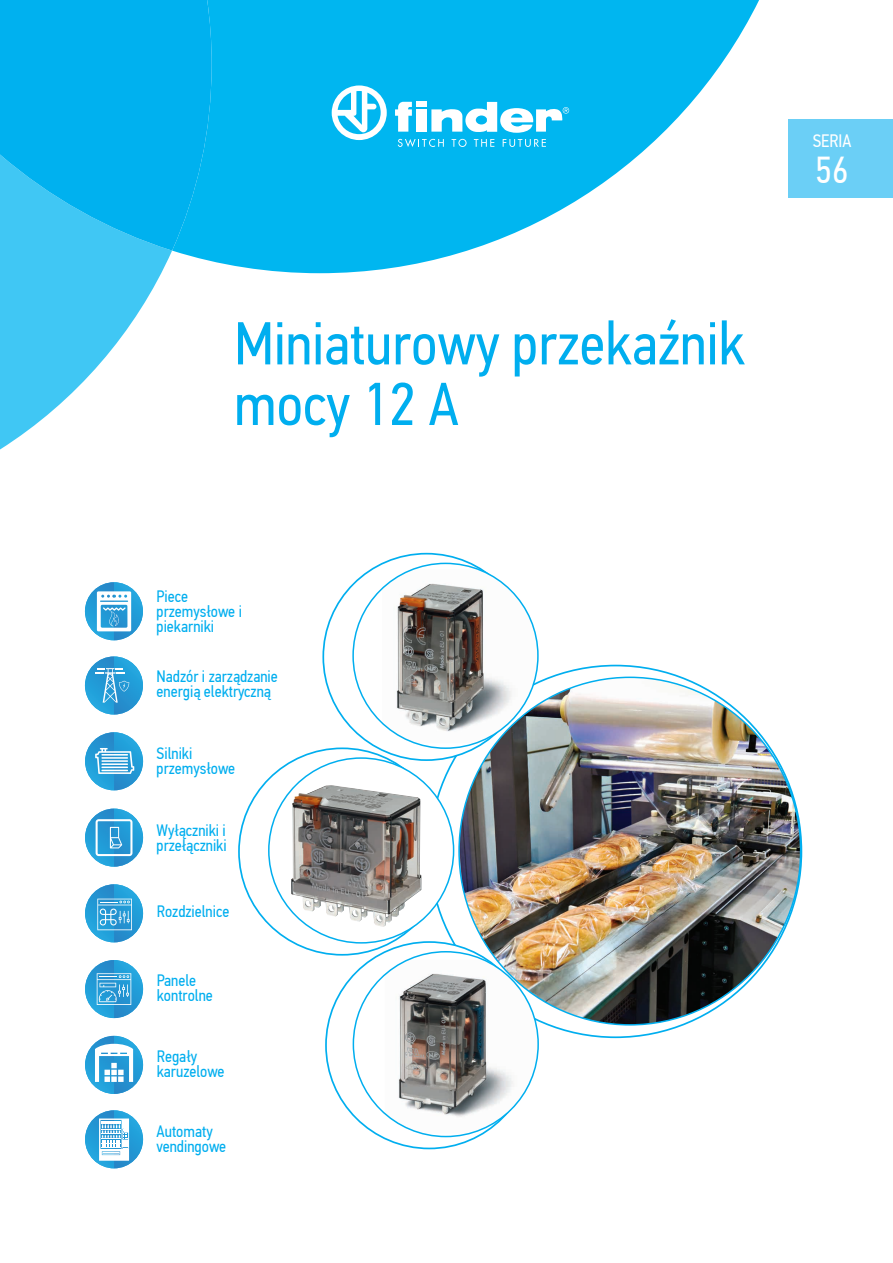
<style>
.page{position:relative;width:893px;height:1263px;background:#fff}
.page>*{position:absolute;margin:0;border:0;box-sizing:border-box;transform-origin:0 0}
.t1{font:60.6px/60.6px "PF Din Text Cond Pro";color:#00aeef}
.t2{font:37.5px "PF Din Text Cond Pro";color:#fff}
.t3{font:18px "PF Din Text Cond Pro";color:#fff}
.t4{font:16.5px/15px "PF Din Text Cond Pro";color:#00aeef}
</style>
<div class="page">
<div style="left:788px;top:119px;width:105px;height:79px;background:#6bcff6"></div>
<img style="left:85px;top:1110px;width:58px;height:58px">
<svg style="left:99px;top:1118px;width:30px;height:43px"></svg>
<img style="left:85px;top:656px;width:58px;height:58px">
<svg style="left:95px;top:668px;width:35px;height:35px"></svg>
<img style="left:85px;top:582px;width:58px;height:58px">
<svg style="left:97px;top:591px;width:34px;height:40px"></svg>
<img style="left:85px;top:732px;width:58px;height:58px">
<svg style="left:95px;top:748px;width:39px;height:26px"></svg>
<img style="left:85px;top:809px;width:58px;height:58px">
<svg style="left:96px;top:819px;width:36px;height:37px"></svg>
<img style="left:85px;top:960px;width:58px;height:58px">
<svg style="left:97px;top:973px;width:34px;height:32px"></svg>
<img style="left:85px;top:1036px;width:58px;height:58px">
<svg style="left:95px;top:1044px;width:38px;height:38px"></svg>
<img style="left:85px;top:884px;width:58px;height:58px">
<svg style="left:97px;top:899px;width:35px;height:31px"></svg>
<svg style="left:173px;top:0;width:586px;height:273px;fill:#00b6f0"></svg>
<svg style="left:0;top:251px;width:172px;height:198px;fill:#40c7f4"></svg>
<svg style="left:0;top:0;width:212px;height:251px;fill:#00b1ef"></svg>
<svg style="left:332px;top:85px;width:55px;height:55px"></svg>
<svg style="left:431px;top:102px;width:138px;height:31px"></svg>
<svg style="left:395px;top:102px;width:17px;height:30px"></svg>
<div style="left:416px;top:109px;width:10px;height:23px;background:#fff"></div>
<div style="left:416px;top:102px;width:10px;height:5px;background:#fff"></div>
<svg style="left:398px;top:139px;width:46px;height:8px"></svg>
<svg style="left:452px;top:139px;width:15px;height:8px"></svg>
<svg style="left:474px;top:139px;width:20px;height:8px"></svg>
<svg style="left:503px;top:139px;width:43px;height:8px"></svg>
<svg style="left:547px;top:665px;width:255px;height:373px"></svg>
<svg style="left:238px;top:553px;width:301px;height:596px"></svg>
<img style="left:458px;top:676px;width:343px;height:349px">
<h1 class="t1" style="left:234px;top:313px;width:513px">Miniaturowy przekaźnik mocy 12 A</h1>
<p class="t4" style="left:157px;top:589px;width:87px">Piece przemysłowe i piekarniki</p>
<p class="t4" style="left:157px;top:669px;width:123px">Nadzór i zarządzanie energią elektryczną</p>
<p class="t4" style="left:157px;top:746px;width:80px">Silniki przemysłowe</p>
<p class="t4" style="left:157px;top:822px;width:72px">Wyłączniki i przełączniki</p>
<p class="t4" style="left:157px;top:904px;width:74px">Rozdzielnice</p>
<p class="t4" style="left:157px;top:973px;width:58px">Panele kontrolne</p>
<p class="t4" style="left:157px;top:1049px;width:69px">Regały karuzelowe</p>
<p class="t4" style="left:157px;top:1124px;width:71px">Automaty vendingowe</p>
<p class="t3" style="left:813px;top:130px;width:40px">SЕRIA</p>
<h2 class="t2" style="left:815px;top:148px;width:34px">56</h2>
</div>
